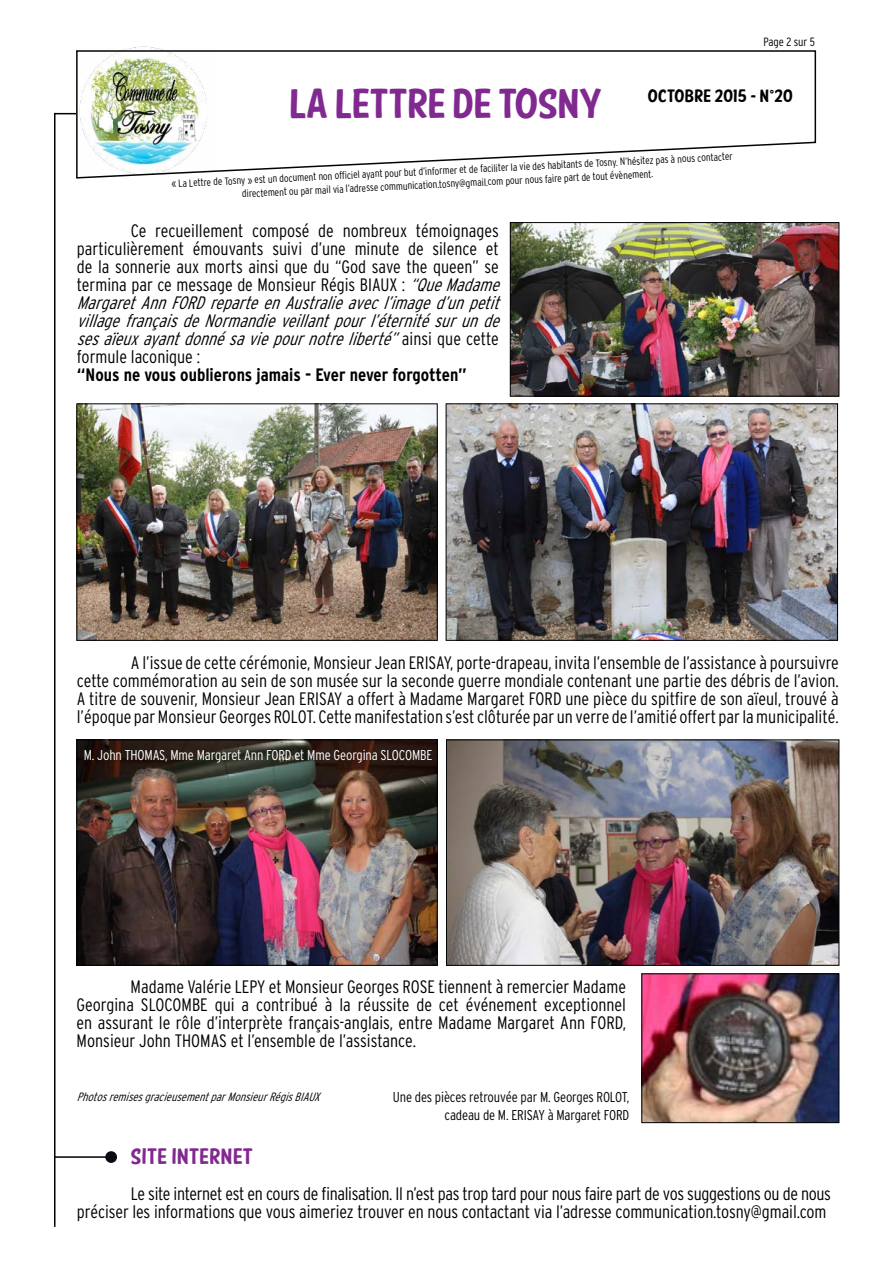
<style>
.page{position:relative;width:893px;height:1263px;background:#fff}
.page>*{position:absolute;margin:0;border:0;box-sizing:border-box;transform-origin:0 0}
.t1{font:42px "American Purpose Casual 01";color:#812990}
.t2{font:22.5px "American Purpose Casual 01";letter-spacing:.02em;color:#812990}
.t3{font:300 condensed 18px/18px "Interstate";color:#000101;text-align:justify}
.t4{font:700 condensed 18px "Interstate";color:#000101}
.t5{font:18px "American Purpose Casual 01";letter-spacing:.02em;color:#000101}
.t6{font:300 condensed 14.25px/18px "Interstate";letter-spacing:-.01em;color:#020403;text-align:right}
.t7{font:300 condensed 14.25px "Interstate";letter-spacing:-.01em;color:#fff}
.t8{font:italic 300 condensed 12px "Interstate";color:#000101}
.t9{font:300 condensed 12px "Interstate";letter-spacing:-.005em;color:#000101}
.t10{font:300 condensed 10.5px/13.5px "Interstate";color:#000101}
.s1{font-family:"Arial";font-weight:900;font-size:15px}
.s2{font-style:italic}
</style>
<div class="page">
<svg style="left:56px;top:113px;width:18px;height:1px"></svg>
<svg style="left:75px;top:50px;width:742px;height:129px"></svg>
<hr style="left:54px;top:113px;width:2px;height:1114px;background:#000101">
<img style="left:512px;top:224px;width:325px;height:170px">
<div style="left:510px;top:222px;width:329px;height:174px;border:1px solid #000101"></div>
<img style="left:79px;top:406px;width:356px;height:232px">
<div style="left:77px;top:404px;width:360px;height:236px;border:1px solid #000101"></div>
<img style="left:448px;top:406px;width:388px;height:232px">
<img style="left:79px;top:742px;width:356px;height:221px">
<div style="left:77px;top:740px;width:360px;height:225px;border:1px solid #000101"></div>
<img style="left:644px;top:976px;width:193px;height:145px">
<div style="left:642px;top:974px;width:197px;height:149px;border:1px solid #000101"></div>
<img style="left:448px;top:742px;width:389px;height:221px">
<div style="left:446px;top:740px;width:393px;height:225px;border:1px solid #000101"></div>
<hr style="left:54px;top:1156px;width:60px;height:2px;background:#000101">
<div style="left:105px;top:1151px;width:12px;height:12px;background:#0a0b14;border-radius:50%"></div>
<p class="t9" style="left:763px;top:35px;width:53px">Page 2 sur 5</p>
<h1 class="t1" style="left:289px;top:88px;width:314px">LA LETTRE DE TOSNY</h1>
<p class="t10" style="left:241px;top:174px;width:493px;text-indent:-70px;rotate:-3deg">« La Lettre de Tosny » est un document non offi ciel ayant pour but d’informer et de faciliter la vie des habitants de Tosny. N’hésitez pas à nous contacter directement ou par mail via l’adresse communication.tosny@gmail.com pour nous faire part de tout évènement.</p>
<p class="t5" style="left:648px;top:89px;width:147px">OCTOBRE 2015 - N<span class="s1">˚</span>20</p>
<p class="t3" style="left:77px;top:222px;width:430px;text-align:left;text-indent:54px">Ce recueillement composé de nombreux témoignages particulièrement émouvants suivi d’une minute de silence et de la sonnerie aux morts ainsi que du “God save the queen” se termina par ce message de Monsieur Régis BIAUX : <span class="s2">“QueMadame Margaret Ann FORD reparte en Australie avec l’image d’un petit village français de Normandie veillant pour l’éternité sur un de ses aïeux ayant donné sa vie pour notre liberté”</span> a i n s i q u e c e t t e formule laconique :</p>
<p class="t4" style="left:77px;top:365px;width:392px">“Nous ne vous oublierons jamais - Ever never forgotten”</p>
<p class="t3" style="left:77px;top:654px;width:764px;text-indent:54px">A l’issue de cette cérémonie, Monsieur Jean ERISAY, porte-drapeau, invita l’ensemble de l’assistance à poursuivre cette commémoration au sein de son musée sur la seconde guerre mondiale contenant une partie des débris de l’avion.<br>A titre de souvenir, Monsieur Jean ERISAY a offert à Madame Margaret FORD une pièce du spitfire de son aïeul, trouvé à l’époque parMonsieur Georges ROLOT. Cettemanifestation s’estclôturée par un verre de l’amitié offert parlamunicipalité.</p>
<p class="t7" style="left:84px;top:747px;width:350px">M. John THOMAS, Mme Margaret Ann FORD et Mme Georgina SLOCOMBE</p>
<p class="t3" style="left:77px;top:978px;width:551px;text-indent:54px">Madame Valérie LEPY et Monsieur Georges ROSE tiennent à remercier Madame Georgina SLOCOMBE qui a contribué à la réussite de cet événement exceptionnel en assurant le rôle d’interprète français-anglais, entre Madame Margaret Ann FORD, Monsieur John THOMAS et l’ensemble de l’assistance.</p>
<p class="t8" style="left:77px;top:1090px;width:249px">Photos remises gracieusement par Monsieur Régis BIAUX</p>
<p class="t6" style="left:393px;top:1088px;width:238px">Une des pièces retrouvée par M. Georges ROLOT, cadeau de M. ERISAY à Margaret FORD</p>
<p class="t2" style="left:131px;top:1148px;width:124px">SITE INTERNET</p>
<p class="t3" style="left:77px;top:1185px;width:756px;text-align:right">Le site internet est en cours de finalisation. Il n’est pas trop tard pour nous faire part de vos suggestions ou de nous préciser les informations que vous aimeriez trouver en nous contactant via l’adresse communication.tosny@gmail.com</p>
</div>
